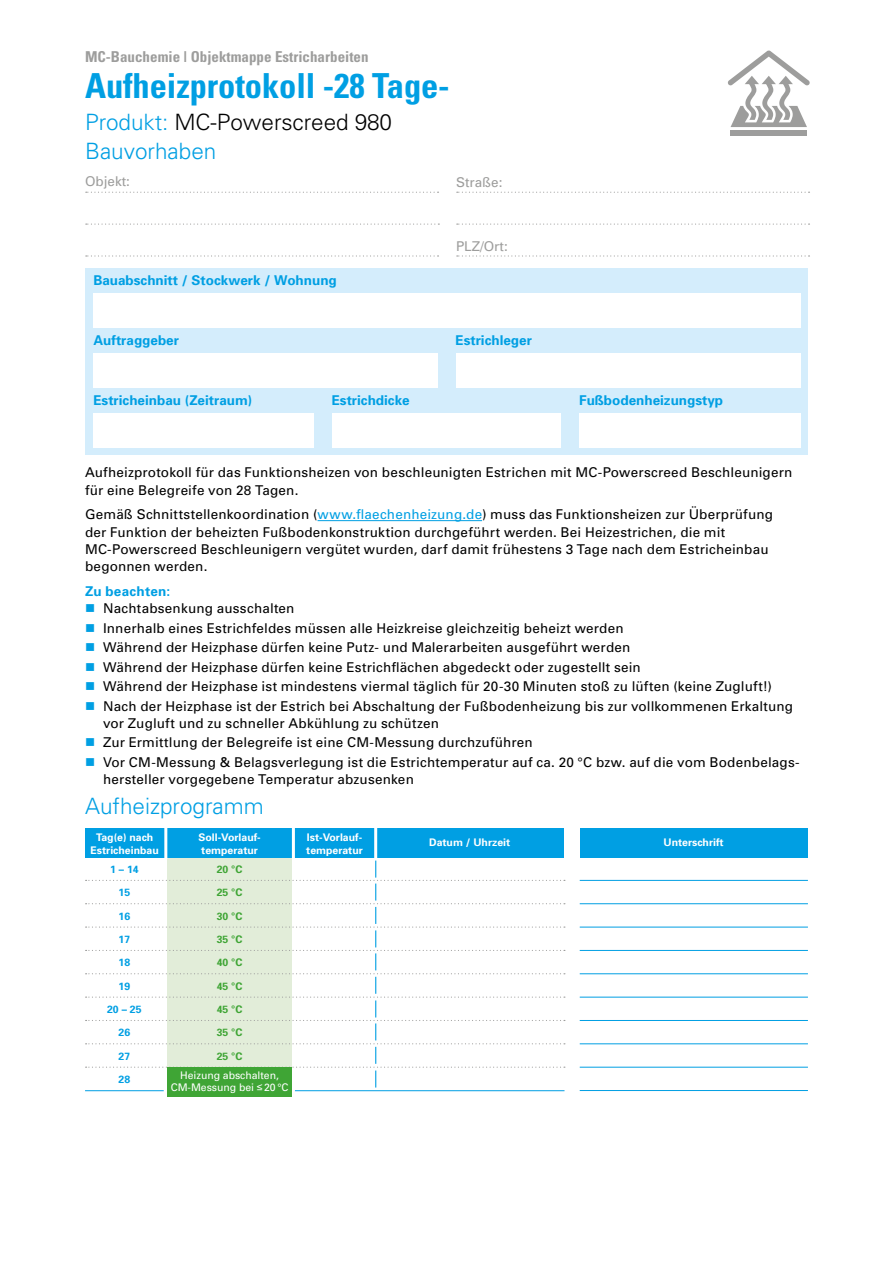
<style>
.page{position:relative;width:893px;height:1263px;background:#fff}
.page>*{position:absolute;margin:0;border:0;box-sizing:border-box;transform-origin:0 0}
.t1{font:700 condensed 34.5px "Univers";letter-spacing:-.005em;color:#009fe3}
.t2{font:300 22.5px "Univers";color:#009fe3}
.t3{font:300 22.5px "Univers";letter-spacing:-.005em;color:#000}
.t4{font:700 condensed 15px "Univers";color:#9d9d9c}
.t5{font:13.5px/17.2px "Univers";letter-spacing:.015em;color:#000}
.t6{font:700 13.5px "Univers";color:#009fe3}
.t7{font:13.5px "Univers";color:#9d9d9c}
.t8{font:700 13.5px "Univers";letter-spacing:.02em;color:#009fe3}
.t9{font:700 10.5px/12.6px "Univers";color:#fff}
.t10{font:700 10.5px "Univers";color:#3fa535}
.t11{font:10.5px/12.6px "Univers";letter-spacing:-.005em;color:#fff;text-align:center}
.t12{font:700 10.5px "Univers";color:#009fe3}
.s1{color:#009fe3}
.s2{font-family:"Arial Narrow"}
</style>
<div class="page">
<svg style="left:86px;top:192px;width:353px;height:1px"></svg>
<svg style="left:86px;top:224px;width:353px;height:1px"></svg>
<svg style="left:86px;top:255px;width:353px;height:2px"></svg>
<svg style="left:457px;top:192px;width:352px;height:1px"></svg>
<svg style="left:457px;top:224px;width:352px;height:1px"></svg>
<svg style="left:457px;top:255px;width:352px;height:2px"></svg>
<hr style="left:317px;top:520px;width:165px;height:1px;background:#009fe3">
<div style="left:85px;top:828px;width:723px;height:30px;background:#009fe3"></div>
<hr style="left:164px;top:828px;width:3px;height:30px;background:#fff">
<hr style="left:292px;top:828px;width:3px;height:30px;background:#fff">
<hr style="left:374px;top:828px;width:3px;height:30px;background:#fff">
<div style="left:564px;top:828px;width:15px;height:30px;background:#fff"></div>
<hr style="left:580px;top:1090px;width:228px;height:1px;background:#009fe3">
<hr style="left:580px;top:1067px;width:228px;height:1px;background:#009fe3">
<hr style="left:580px;top:1043px;width:228px;height:1px;background:#009fe3">
<hr style="left:580px;top:1020px;width:228px;height:1px;background:#009fe3">
<hr style="left:580px;top:997px;width:228px;height:1px;background:#009fe3">
<hr style="left:580px;top:973px;width:228px;height:1px;background:#009fe3">
<hr style="left:580px;top:950px;width:228px;height:1px;background:#009fe3">
<hr style="left:580px;top:927px;width:228px;height:1px;background:#009fe3">
<hr style="left:580px;top:903px;width:228px;height:1px;background:#009fe3">
<hr style="left:580px;top:880px;width:228px;height:1px;background:#009fe3">
<svg style="left:86px;top:860px;width:479px;height:227px"></svg>
<hr style="left:295px;top:1090px;width:269px;height:1px;background:#009fe3">
<hr style="left:85px;top:1090px;width:79px;height:1px;background:#009fe3">
<div style="left:85px;top:268px;width:723px;height:187px;background:#d4edfc"></div>
<div style="left:93px;top:293px;width:708px;height:34px;background:#fff"></div>
<div style="left:93px;top:413px;width:221px;height:34px;background:#fff"></div>
<div style="left:332px;top:413px;width:228px;height:34px;background:#fff"></div>
<div style="left:579px;top:413px;width:222px;height:34px;background:#fff"></div>
<div style="left:93px;top:353px;width:345px;height:34px;background:#fff"></div>
<div style="left:456px;top:353px;width:345px;height:34px;background:#fff"></div>
<svg style="left:727px;top:50px;width:83px;height:77px"></svg>
<div style="left:730px;top:130px;width:77px;height:6px;background:#9d9d9c"></div>
<div style="left:168px;top:1066px;width:124px;height:30px;background:#3fa535"></div>
<p class="t4" style="left:85px;top:47px;width:285px">MC-Bauchemie | Objektmappe Estricharbeiten</p>
<h1 class="t1" style="left:85px;top:65px;width:366px">Aufheizprotokoll -28 Tage-</h1>
<h2 class="t3" style="left:85px;top:108px;width:309px"><span class="s1">Produkt:</span> MC-Powerscreed 980</h2>
<h2 class="t2" style="left:85px;top:138px;width:133px">Bauvorhaben</h2>
<p class="t7" style="left:85px;top:173px;width:47px">Objekt:</p>
<p class="t6" style="left:93px;top:271px;width:245px">Bauabschnitt / Stockwerk / Wohnung</p>
<p class="t7" style="left:456px;top:174px;width:48px">Straße:</p>
<p class="t7" style="left:456px;top:237px;width:53px">PLZ/Ort:</p>
<p class="t6" style="left:94px;top:331px;width:87px">Auftraggeber</p>
<p class="t6" style="left:455px;top:331px;width:78px">Estrichleger</p>
<p class="t6" style="left:93px;top:391px;width:161px">Estricheinbau (Zeitraum)</p>
<p class="t6" style="left:332px;top:391px;width:80px">Estrichdicke</p>
<p class="t6" style="left:579px;top:391px;width:146px">Fußbodenheizungstyp</p>
<p class="t5" style="left:85px;top:464px;width:709px">Aufheizprotokoll für das Funktionsheizen von beschleunigten Estrichen mit MC-Powerscreed Beschleunigern für eine Belegreife von 28 Tagen.</p>
<p class="t5" style="left:85px;top:506px;width:689px">Gemäß Schnittstellenkoordination (<span class="s1">www.flaechenheizung.de</span>) muss das Funktionsheizen zur Überprüfung der Funktion der beheizten Fußbodenkonstruktion durchgeführt werden. Bei Heizestrichen, die mit MC-Powerscreed Beschleunigern vergütet wurden, darf damit frühestens 3 Tage nach dem Estricheinbau begonnen werden.</p>
<p class="t8" style="left:85px;top:582px;width:87px">Zu beachten:</p>
<p class="t5" style="left:85px;top:599px;width:211px"><span class="s1">■</span> Nachtabsenkung ausschalten</p>
<p class="t5" style="left:85px;top:619px;width:540px"><span class="s1">■</span> Innerhalb eines Estrichfeldes müssen alle Heizkreise gleichzeitig beheizt werden</p>
<p class="t5" style="left:85px;top:638px;width:547px"><span class="s1">■</span> Während der Heizphase dürfen keine Putz- und Malerarbeiten ausgeführt werden</p>
<p class="t5" style="left:85px;top:658px;width:557px"><span class="s1">■</span> Während der Heizphase dürfen keine Estrichflächen abgedeckt oder zugestellt sein</p>
<p class="t5" style="left:85px;top:677px;width:689px"><span class="s1">■</span> Während der Heizphase ist mindestens viermal täglich für 20-30 Minuten stoß zu lüften (keine Zugluft!)</p>
<p class="t5" style="left:103px;top:697px;width:692px;text-indent:-18px"><span class="s1">■</span> Nach der Heizphase ist der Estrich bei Abschaltung der Fußbodenheizung bis zur vollkommenen Erkaltung vor Zugluft und zu schneller Abkühlung zu schützen</p>
<p class="t5" style="left:85px;top:734px;width:449px"><span class="s1">■</span> Zur Ermittlung der Belegreife ist eine CM-Messung durchzuführen</p>
<p class="t5" style="left:103px;top:753px;width:698px;text-indent:-18px"><span class="s1">■</span> Vor CM-Messung &amp; Belagsverlegung ist die Estrichtemperatur auf ca. 20 °C bzw. auf die vom Bodenbelags&shy;hersteller vorgegebene Temperatur abzusenken</p>
<h2 class="t2" style="left:85px;top:793px;width:180px">Aufheizprogramm</h2>
<p class="t9" style="left:91px;top:830px;width:70px;text-align:center">Tag(e) nach<br>Estricheinbau</p>
<p class="t9" style="left:198px;top:830px;width:64px">Soll-Vorlauf&shy;temperatur</p>
<p class="t9" style="left:306px;top:830px;width:58px">Ist-Vorlauf&shy;temperatur</p>
<p class="t9" style="left:429px;top:836px;width:83px">Datum / Uhrzeit</p>
<p class="t9" style="left:663px;top:836px;width:62px">Unterschrift</p>
<p class="t12" style="left:110px;top:862px;width:30px">1 – 14</p>
<p class="t12" style="left:119px;top:886px;width:13px">15</p>
<p class="t12" style="left:119px;top:909px;width:13px">16</p>
<p class="t12" style="left:119px;top:932px;width:13px">17</p>
<p class="t12" style="left:119px;top:956px;width:13px">18</p>
<p class="t12" style="left:119px;top:979px;width:13px">19</p>
<p class="t12" style="left:107px;top:1002px;width:36px">20 – 25</p>
<p class="t12" style="left:119px;top:1026px;width:13px">26</p>
<p class="t12" style="left:119px;top:1049px;width:13px">27</p>
<p class="t12" style="left:119px;top:1072px;width:13px">28</p>
<p class="t10" style="left:217px;top:862px;width:27px">20 °C</p>
<p class="t10" style="left:217px;top:886px;width:27px">25 °C</p>
<p class="t10" style="left:217px;top:909px;width:27px">30 °C</p>
<p class="t10" style="left:217px;top:932px;width:27px">35 °C</p>
<p class="t10" style="left:217px;top:956px;width:27px">40 °C</p>
<p class="t10" style="left:217px;top:979px;width:27px">45 °C</p>
<p class="t10" style="left:217px;top:1002px;width:27px">45 °C</p>
<p class="t10" style="left:217px;top:1026px;width:27px">35 °C</p>
<p class="t10" style="left:217px;top:1049px;width:27px">25 °C</p>
<p class="t11" style="left:171px;top:1068px;width:119px">Heizung abschalten,<br>CM-Messung bei <span class="s2">≤</span> 20 °C</p>
</div>
